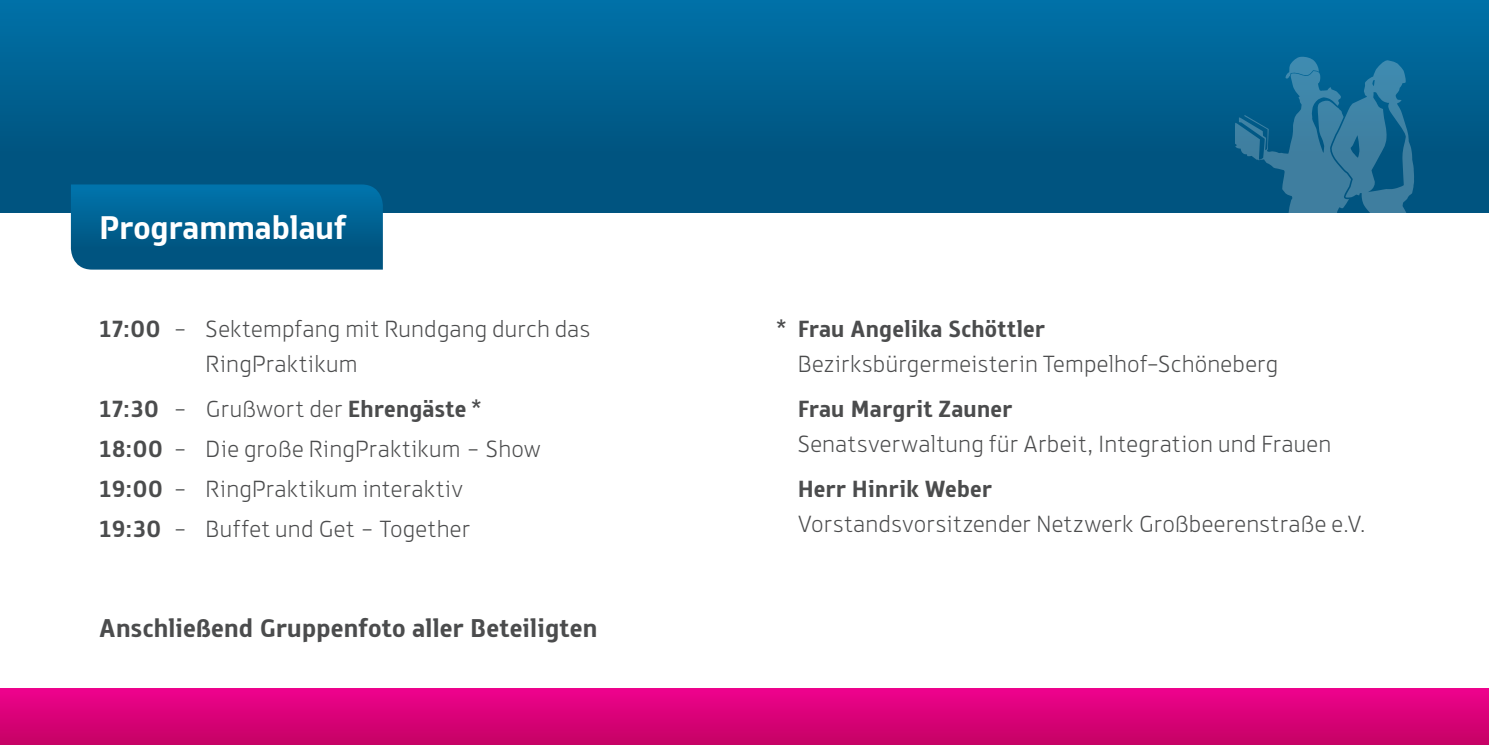
<style>
.page{position:relative;width:1489px;height:745px;background:#fff}
.page>*{position:absolute;margin:0;border:0;box-sizing:border-box;transform-origin:0 0}
.headline_textbalken{font:700 35px "Knight Sans";letter-spacing:-.005em;color:#fff}
.t1{font:700 27.5px "Knight Sans";letter-spacing:-.005em;color:#4b4c4d}
.body_zusatz{font:300 25px/35px "Knight Sans";letter-spacing:.01em;color:#4b4c4d}
.body_list{font:300 25px "Knight Sans";letter-spacing:.01em;color:#4b4c4d}
.t2{font:700 25px "Knight Sans";color:#4b4c4d}
.s1{font-weight:700}
.s2{font-weight:300}
</style>
<div class="page">
<div style="left:0;top:0;width:1488px;height:213px;background:linear-gradient(to bottom,#006fa5,#004e78)"></div>
<div style="left:0;top:687px;width:1488px;height:57px;background:linear-gradient(to bottom,#ef028e,#c60165)"></div>
<svg style="left:1235px;top:57px;width:182px;height:156px;background:#1f6e96"></svg>
<svg style="left:71px;top:184px;width:312px;height:85px;background:#016191"></svg>
<p class="headline_textbalken" style="left:99px;top:207px;width:249px">Programmablauf</p>
<p class="body_zusatz" style="left:206px;top:311px;width:386px;text-indent:-106px"><span class="s1">17:00</span> - Sektempfang mit Rundgang durch das<br>RingPraktikum</p>
<p class="t2" style="left:99px;top:394px;width:383px">17:30 <span class="s2">- Grußwort der</span> Ehrengäste *</p>
<p class="body_zusatz" style="left:99px;top:431px;width:443px"><span class="s1">18:00</span> - Die große RingPraktikum - Show</p>
<p class="body_list" style="left:99px;top:475px;width:365px"><span class="s1">19:00</span> - RingPraktikum interaktiv</p>
<p class="body_list" style="left:99px;top:515px;width:372px"><span class="s1">19:30</span> - Buffet und Get - Together</p>
<p class="t1" style="left:99px;top:612px;width:499px">Anschließend Gruppenfoto aller Beteiligten</p>
<p class="body_zusatz" style="left:797px;top:311px;width:482px;text-indent:-21px"><span class="s1">* Frau Angelika Schöttler<br></span>Bezirksbürgermeisterin Tempelhof-Schöneberg</p>
<p class="body_zusatz" style="left:797px;top:391px;width:535px"><span class="s1">Frau Margrit Zauner<br></span>Senatsverwaltung für Arbeit, Integration und Frauen</p>
<p class="body_zusatz" style="left:797px;top:471px;width:570px"><span class="s1">Herr Hinrik Weber<br></span>Vorstandsvorsitzender Netzwerk Großbeerenstraße e.V.</p>
</div>
